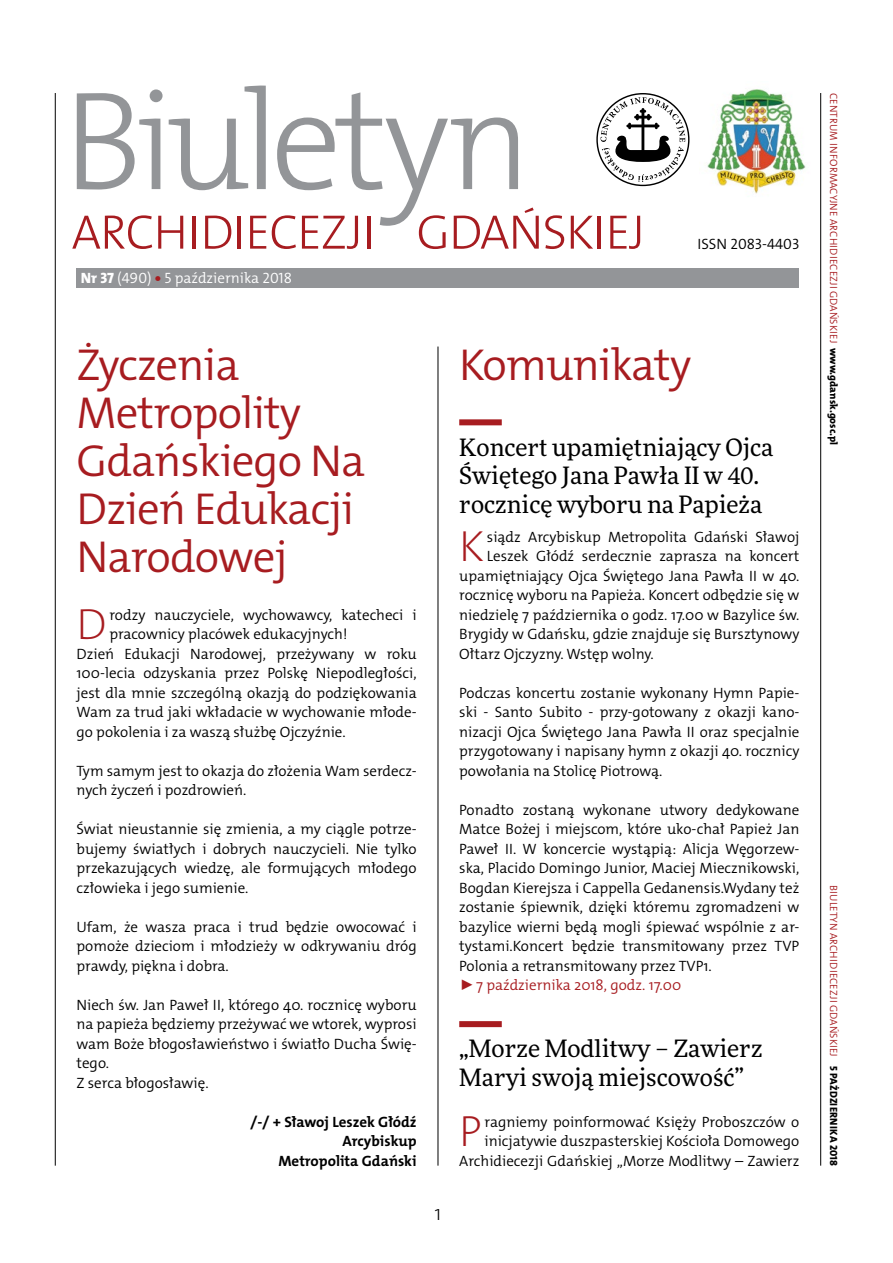
<style>
.page{position:relative;width:893px;height:1263px;background:#fff}
.page>*{position:absolute;margin:0;border:0;box-sizing:border-box;transform-origin:0 0}
.t1{font:45px/48px "The Mix HP4 Se Lig";letter-spacing:-.02em;color:#a71c20}
.t2{font:43.95px "The Mix HP2 Ex Lig";color:#a71c20}
.t3{font:24px/28.5px "Freeday News";color:#000}
.t4{font:21px "The Mix HP2 Ex Lig";color:#000}
.t5{font:15px/19.5px "The Mix HP4 Se Lig";color:#000;text-align:justify}
.t6{font:15px/19.5px "The Mix HP7 Bld";color:#000;text-align:right}
.t7{font:15px "The Mix HP4 Se Lig";color:#a71c20}
.t8{font:15px "The Mix HP4 Se Lig";color:#fff}
.t9{font:10.5px "The Mix HP4 Se Lig";letter-spacing:.015em;color:#a71c20}
.s1{font-family:"The Mix HP8 Ex Bld"}
.s2{font-family:"The Mix HP8 Ex Bld";color:#a71c20}
.s3{font-family:"The Mix HP8 Ex Bld";color:#000}
</style>
<div class="page">
<hr style="left:55px;top:93px;width:1px;height:1073px;background:#000">
<hr style="left:438px;top:347px;width:1px;height:819px;background:#000">
<hr style="left:820px;top:93px;width:1px;height:1073px;background:#000">
<div style="left:459px;top:419px;width:43px;height:6px;background:#a71c20"></div>
<div style="left:459px;top:1021px;width:43px;height:6px;background:#a71c20"></div>
<svg style="left:77px;top:89px;width:86px;height:100px"></svg>
<svg style="left:169px;top:85px;width:97px;height:105px"></svg>
<svg style="left:72px;top:215px;width:80px;height:34px"></svg>
<svg style="left:158px;top:216px;width:25px;height:33px"></svg>
<hr style="left:193px;top:216px;width:3px;height:33px;background:#a71c20">
<svg style="left:205px;top:216px;width:26px;height:33px"></svg>
<hr style="left:238px;top:216px;width:3px;height:33px;background:#a71c20">
<svg style="left:250px;top:216px;width:16px;height:33px"></svg>
<svg style="left:272px;top:92px;width:267px;height:157px"></svg>
<svg style="left:545px;top:215px;width:19px;height:34px"></svg>
<svg style="left:571px;top:216px;width:22px;height:33px"></svg>
<hr style="left:598px;top:216px;width:3px;height:33px;background:#a71c20">
<svg style="left:610px;top:216px;width:30px;height:33px"></svg>
<img style="left:707px;top:89px;width:99px;height:105px">
<svg style="left:596px;top:93px;width:93px;height:93px"></svg>
<div style="left:77px;top:268px;width:722px;height:20px;background:#939598"></div>
<p class="t8" style="left:81px;top:268px;width:213px"><span class="s1">Nr 37</span> (490) <span class="s2">•</span> 5 października 2018</p>
<p class="t5" style="left:697px;top:234px;width:103px">ISSN 2083-4403</p>
<h1 class="t1" style="left:77px;top:341px;width:290px">Życzenia<br>Metropolity<br>Gdańskiego Na<br>Dzień Edukacji<br>Narodowej</h1>
<h2 class="t2" style="left:77px;top:596px;width:32px">D</h2>
<p class="t5" style="left:109px;top:605px;width:309px">rodzy nauczyciele, wychowawcy, katecheci i</p>
<p class="t5" style="left:109px;top:624px;width:240px">pracownicy placówek edukacyjnych!</p>
<p class="t5" style="left:77px;top:644px;width:342px">Dzień Edukacji Narodowej, przeżywany w roku</p>
<p class="t5" style="left:77px;top:663px;width:342px">100-lecia odzyskania przez Polskę Niepodległości,</p>
<p class="t5" style="left:77px;top:683px;width:342px">jest dla mnie szczególną okazją do podziękowania</p>
<p class="t5" style="left:77px;top:702px;width:342px">Wam za trud jaki wkładacie w wychowanie młode-</p>
<p class="t5" style="left:77px;top:722px;width:271px">go pokolenia i za waszą służbę Ojczyźnie.</p>
<p class="t5" style="left:77px;top:761px;width:342px">Tym samym jest to okazja do złożenia Wam serdecz&shy;nych życzeń i pozdrowień.</p>
<p class="t5" style="left:77px;top:819px;width:342px">Świat nieustannie się zmienia, a my ciągle potrze&shy;bujemy światłych i dobrych nauczycieli. Nie tylko przekazujących wiedzę, ale formujących młodego człowieka i jego sumienie.</p>
<p class="t5" style="left:77px;top:917px;width:342px">Ufam, że wasza praca i trud będzie owocować i pomoże dzieciom i młodzieży w odkrywaniu dróg prawdy, piękna i dobra.</p>
<p class="t5" style="left:77px;top:995px;width:342px;text-align:left">Niech św. Jan Paweł II, którego 40. rocznicę wyboru na papieża będziemy przeżywać we wtorek, wyprosi wam Boże błogosławieństwo i światło Ducha Świę&shy;tego.<br>Z serca błogosławię.</p>
<p class="t6" style="left:251px;top:1112px;width:168px">/-/ + Sławoj Leszek Głódź<br>Arcybiskup<br>Metropolita Gdański</p>
<h3 class="t4" style="left:434px;top:1199px;width:9px">1</h3>
<h1 class="t1" style="left:459px;top:341px;width:233px">Komunikaty</h1>
<h3 class="t3" style="left:459px;top:432px;width:316px">Koncert upamiętniający Ojca<br>Świętego Jana Pawła II w 40. rocznicę wyboru na Papieża</h3>
<h2 class="t2" style="left:459px;top:518px;width:27px">K</h2>
<p class="t5" style="left:487px;top:527px;width:314px">siądz Arcybiskup Metropolita Gdański Sławoj</p>
<p class="t5" style="left:487px;top:546px;width:314px">Leszek Głódź serdecznie zaprasza na koncert</p>
<p class="t5" style="left:459px;top:566px;width:342px">upamiętniający Ojca Świętego Jana Pawła II w 40.</p>
<p class="t5" style="left:459px;top:585px;width:342px">rocznicę wyboru na Papieża. Koncert odbędzie się w</p>
<p class="t5" style="left:459px;top:605px;width:342px">niedzielę 7 października o godz. 17.00 w Bazylice św.</p>
<p class="t5" style="left:459px;top:624px;width:342px">Brygidy w Gdańsku, gdzie znajduje się Bursztynowy</p>
<p class="t5" style="left:459px;top:644px;width:196px">Ołtarz Ojczyzny. Wstęp wolny.</p>
<p class="t5" style="left:459px;top:683px;width:342px">Podczas koncertu zostanie wykonany Hymn Papie&shy;ski - Santo Subito - przy-gotowany z okazji kano&shy;nizacji Ojca Świętego Jana Pawła II oraz specjalnie przygotowany i napisany hymn z okazji 40. rocznicy powołania na Stolicę Piotrową.</p>
<p class="t5" style="left:459px;top:800px;width:342px">Ponadto zostaną wykonane utwory dedykowane Matce Bożej i miejscom, które uko-chał Papież Jan Paweł II. W koncercie wystąpią: Alicja Węgorzew&shy;ska, Placido Domingo Junior, Maciej Miecznikowski, Bogdan Kierejsza i Cappella Gedanensis.Wydany też zostanie śpiewnik, dzięki któremu zgromadzeni w bazylice wierni będą mogli śpiewać wspólnie z ar&shy;tystami.Koncert będzie transmitowany przez TVP Polonia a retransmitowany przez TVP1.</p>
<p class="t7" style="left:459px;top:975px;width:224px">► 7 października 2018, godz. 17.00</p>
<h3 class="t3" style="left:459px;top:1034px;width:305px">„Morze Modlitwy – Zawierz<br>Maryi swoją miejscowość”</h3>
<h2 class="t2" style="left:459px;top:1103px;width:24px">P</h2>
<p class="t5" style="left:459px;top:1112px;width:342px;text-align:right">ragniemy poinformować Księży Proboszczów o inicjatywie duszpasterskiej Kościoła Domowego<br>Archidiecezji Gdańskiej „Morze Modlitwy – Zawierz</p>
<p class="t9" style="left:840px;top:93px;width:354px;rotate:90deg">Centrum Informacyjne Archi di ecezji Gdański ej <span class="s3">www.gdansk.gosc.pl</span></p>
<p class="t9" style="left:840px;top:885px;width:282px;rotate:90deg">Bi uletyn Archi di ecezji Gdański ej <span class="s3">5 pażdziernika 2018</span></p>
</div>
